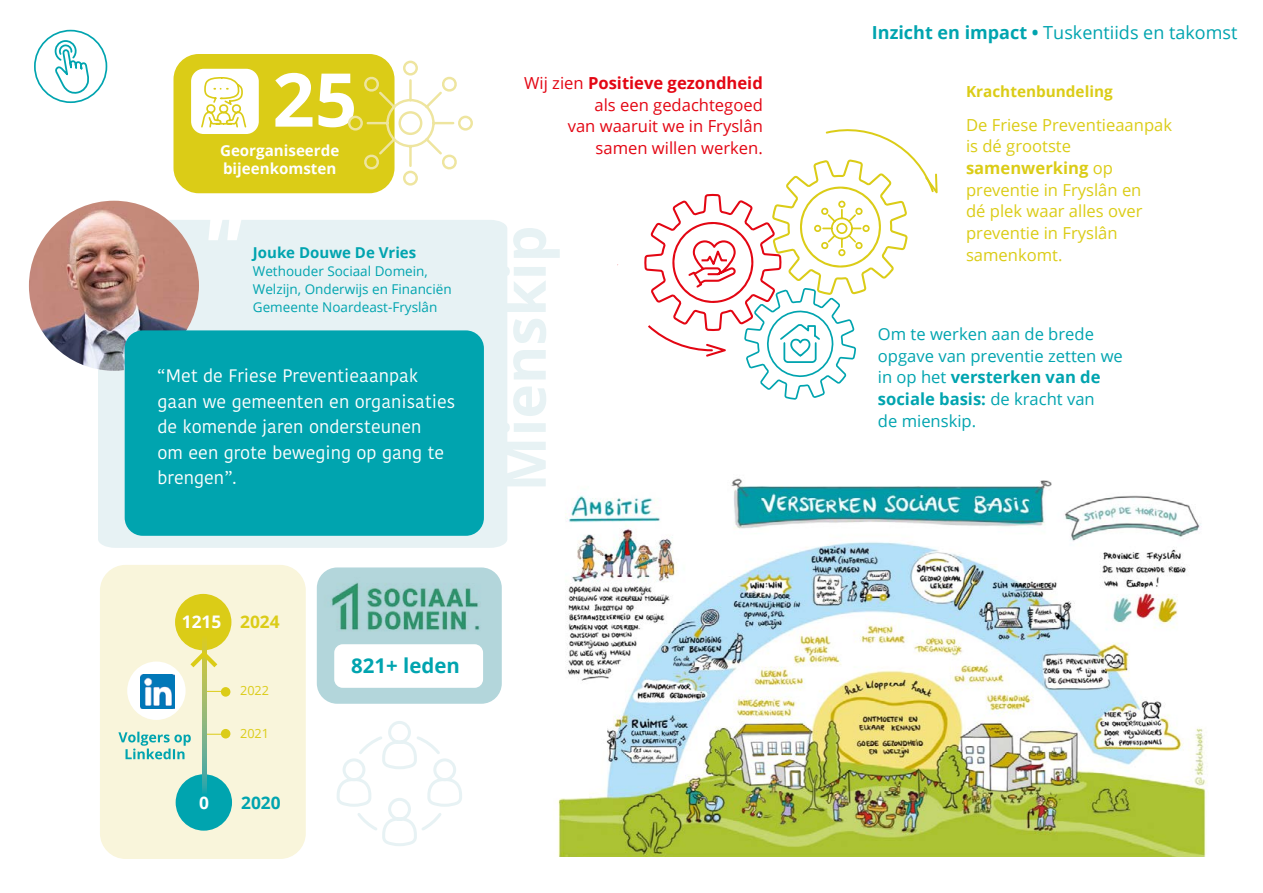
<style>
.page{position:relative;width:1263px;height:893px;background:#fff}
.page>*{position:absolute;margin:0;border:0;box-sizing:border-box;transform-origin:0 0}
.t1{font:italic 700 100.05px "The Mix";color:#fff}
.t2{font:700 74.25px "Open Sans";color:#fff}
.t3{font:700 58.5px "Open Sans";color:#e7f2f4}
.t4{font:700 20.4px "Open Sans";color:#00a4af}
.t5{font:18px/25.5px "Kohinoor Telugu";color:#fff}
.t6{font:18px "Open Sans";color:#00a4af}
.t7{font:700 17.25px "Open Sans";color:#fff}
.t8{font:700 17.25px "Open Sans";color:#dbcc17}
.t9{font:700 17.25px "Open Sans";color:#00a4af}
.t10{font:16.65px/21.8px "Open Sans";color:#dbcc17}
.t11{font:16.65px "Open Sans";color:#00a4af}
.t12{font:16.65px/21.8px "Open Sans";color:#e30613;text-align:right}
.t13{font:700 16.65px "Open Sans";color:#00a4af}
.t14{font:700 16.65px "Open Sans";color:#e30613}
.t15{font:700 15.3px "Open Sans";color:#dbcc17}
.t16{font:700 15.15px/18.1px "Open Sans";color:#fff}
.t17{font:700 15px "Open Sans";color:#00a4af}
.t18{font:13.5px/18px "Open Sans";color:#00a4af}
.t19{font:12.6px "Open Sans";color:#dbcc17}
.s1{font-weight:400}
.s2{font-weight:700}
</style>
<div class="page">
<div style="left:100px;top:565px;width:206px;height:294px;background:#f9f5db;border-radius:26px"></div>
<svg style="left:337px;top:721px;width:125px;height:125px"></svg>
<div style="left:98px;top:220px;width:409px;height:328px;background:#e7f2f4"></div>
<div style="left:173px;top:54px;width:221px;height:139px;background:#dbcc17;border-radius:25px"></div>
<div style="left:191px;top:69px;width:68px;height:65px;background:#fff;border-radius:13px"></div>
<svg style="left:201px;top:77px;width:46px;height:51px"></svg>
<svg style="left:348px;top:59px;width:125px;height:128px"></svg>
<img style="left:557px;top:478px;width:650px;height:379px">
<svg style="left:644px;top:129px;width:293px;height:271px"></svg>
<img style="left:29px;top:201px;width:170px;height:170px;border-radius:85px">
<div style="left:317px;top:567px;width:185px;height:137px;background:#b3d6db;border-radius:20px"></div>
<img style="left:331px;top:582px;width:149px;height:49px">
<div style="left:127px;top:661px;width:59px;height:59px;background:#fff;border-radius:50%"></div>
<img style="left:140px;top:675px;width:34px;height:34px">
<svg style="left:206px;top:691px;width:15px;height:1px"></svg>
<div style="left:221px;top:687px;width:9px;height:10px;background:#dbcc17;border-radius:50%"></div>
<svg style="left:206px;top:734px;width:15px;height:1px"></svg>
<div style="left:221px;top:729px;width:9px;height:9px;background:#dbcc17;border-radius:50%"></div>
<div style="left:175px;top:594px;width:56px;height:56px;background:#dbcc17;border-radius:50%"></div>
<div style="left:176px;top:774px;width:56px;height:57px;background:#00a4af;border-radius:50%"></div>
<svg style="left:118px;top:732px;width:73px;height:27px"></svg>
<svg style="left:202px;top:639px;width:4px;height:154px"></svg>
<svg style="left:190px;top:648px;width:28px;height:24px"></svg>
<div style="left:334px;top:644px;width:149px;height:44px;background:#fff;border-radius:9px"></div>
<svg style="left:53px;top:40px;width:37px;height:57px"></svg>
<div style="left:34px;top:30px;width:73px;height:73px;border:2px solid #00a4af;border-radius:50%"></div>
<div style="left:125px;top:330px;width:359px;height:206px;background:#00a4af;border-radius:18px"></div>
<p class="t2" style="left:272px;top:47px;width:86px">25</p>
<p class="t16" style="left:220px;top:141px;width:121px">Georganiseerde bijeenkomsten</p>
<p class="t1" style="left:197px;top:172px;width:41px">"</p>
<p class="t17" style="left:253px;top:242px;width:165px">Jouke Douwe De Vries</p>
<p class="t18" style="left:253px;top:262px;width:200px">Wethouder Sociaal Domein,<br>Welzijn, Onderwijs en Financiën<br>Gemeente Noardeast-Fryslân</p>
<p class="t5" style="left:158px;top:363px;width:299px">“Met de Friese Preventieaanpak gaan we gemeenten en organisaties de komende jaren ondersteunen<br>om een grote beweging op gang te brengen”.</p>
<p class="t14" style="left:524px;top:71px;width:240px"><span class="s1">Wij zien</span> Positieve gezondheid</p>
<p class="t12" style="left:568px;top:93px;width:197px">als een gedachtegoed van waaruit we in Fryslân</p>
<p class="t12" style="left:596px;top:137px;width:169px">samen willen werken.</p>
<p class="t3" style="left:483px;top:492px;width:268px;rotate:-90deg">Mienskip</p>
<p class="t7" style="left:182px;top:610px;width:41px">1215</p>
<p class="t8" style="left:240px;top:610px;width:41px">2024</p>
<p class="t19" style="left:240px;top:682px;width:30px">2022</p>
<p class="t19" style="left:240px;top:725px;width:30px">2021</p>
<p class="t7" style="left:199px;top:790px;width:11px">0</p>
<p class="t9" style="left:241px;top:790px;width:41px">2020</p>
<p class="t4" style="left:351px;top:651px;width:110px">821+ leden</p>
<p class="t6" style="left:872px;top:20px;width:367px"><span class="s2">Inzicht en impact •</span> Tuskentiids en takomst</p>
<p class="t15" style="left:966px;top:81px;width:148px">Krachtenbundeling</p>
<p class="t10" style="left:966px;top:113px;width:208px">De Friese Preventieaanpak is dé grootste <span class="s2">samenwerking</span> op preventie in Fryslân en<br>dé plek waar alles over preventie in Fryslân samenkomt.</p>
<p class="t11" style="left:878px;top:322px;width:218px">Om te werken aan de brede</p>
<p class="t11" style="left:878px;top:344px;width:246px">opgave van preventie zetten we</p>
<p class="t13" style="left:878px;top:365px;width:224px"><span class="s1">in op het</span> versterken van de</p>
<p class="t13" style="left:878px;top:387px;width:218px">sociale basis: <span class="s1">de kracht van</span></p>
<p class="t11" style="left:878px;top:409px;width:100px">de mienskip.</p>
</div>
